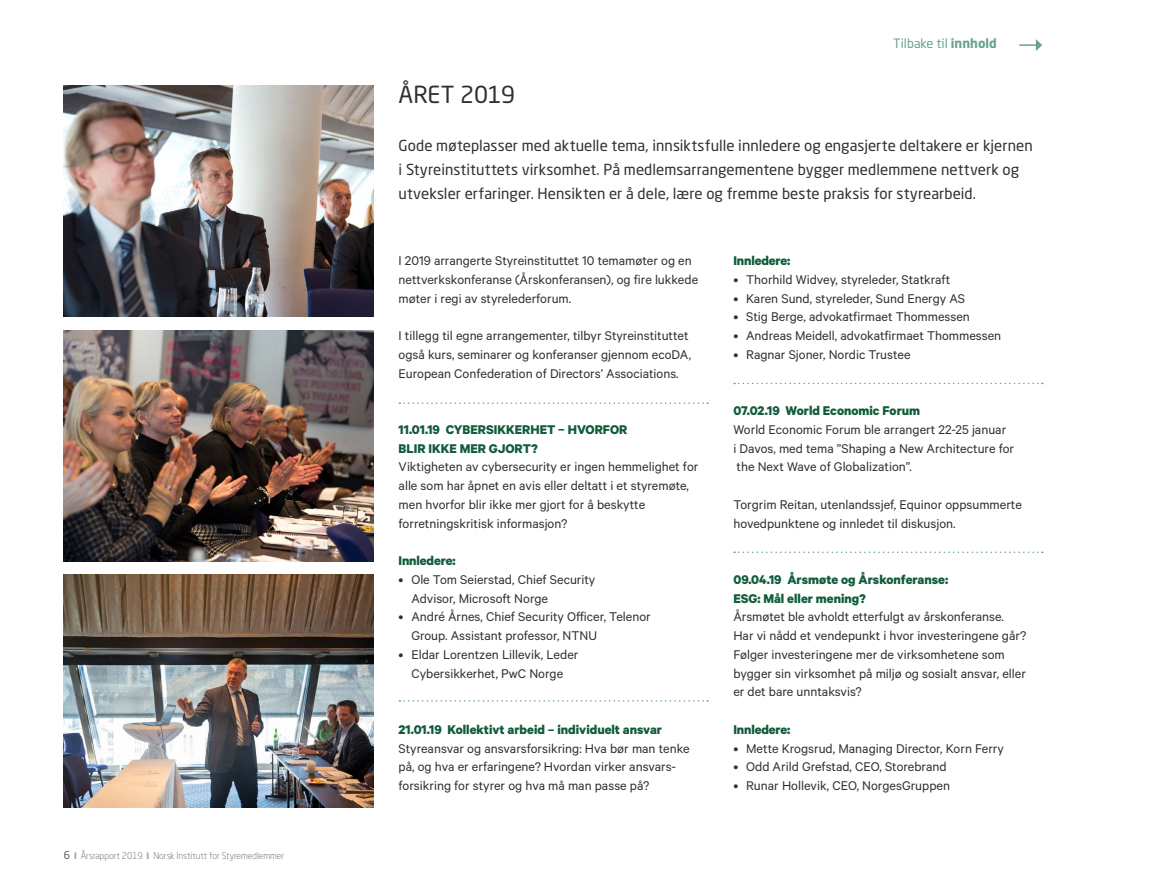
<style>
.page{position:relative;width:1149px;height:893px;background:#fff}
.page>*{position:absolute;margin:0;border:0;box-sizing:border-box;transform-origin:0 0}
.Heading_bruk{font:23.25px "Neo Sans Std";letter-spacing:-.015em;color:#312f30}
.Ingress_2014{font:15px/24px "Neo Sans Std";letter-spacing:.005em;color:#312f30}
.brødtekst_bruk{font:14.25px/18.8px "Calibre";color:#312f30}
.brødtekst_bruk-2{font:700 14.25px/18.8px "Calibre";color:#115c3b}
.brødtekst_bruk-3{font:12.75px "Neo Sans Std";color:#68a48a}
.t1{font:300 9px "Neo Sans Std";color:#57585a}
.s1{font-weight:400;font-size:10.5px}
.s2{font-weight:700;color:#85b39d}
.s3{font-weight:700}
</style>
<div class="page">
<svg style="left:399px;top:402px;width:308px;height:2px"></svg>
<svg style="left:399px;top:700px;width:308px;height:2px"></svg>
<svg style="left:734px;top:383px;width:308px;height:1px"></svg>
<svg style="left:734px;top:551px;width:308px;height:2px"></svg>
<img style="left:64px;top:85px;width:309px;height:231px">
<img style="left:64px;top:330px;width:309px;height:232px">
<img style="left:64px;top:574px;width:309px;height:234px">
<svg style="left:1019px;top:39px;width:22px;height:12px"></svg>
<p class="t1" style="left:64px;top:850px;width:222px"><span class="s1">6</span> <span class="s2">I</span> Årsrapport 2019 <span class="s2">I</span> Norsk Institutt for Styremedlemmer</p>
<p class="brødtekst_bruk-3" style="left:893px;top:36px;width:105px">Tilbake til <span class="s3">innhold</span></p>
<p class="Heading_bruk" style="left:398px;top:81px;width:118px">ÅRET 2019</p>
<p class="Ingress_2014" style="left:398px;top:134px;width:635px">Gode møteplasser med aktuelle tema, innsiktsfulle innledere og engasjerte deltakere er kjernen i Styreinstituttets virksomhet. På medlemsarrangementene bygger medlemmene nettverk og utveksler erfaringer. Hensikten er å dele, lære og fremme beste praksis for styrearbeid.</p>
<p class="brødtekst_bruk" style="left:398px;top:251px;width:301px">I 2019 arrangerte Styreinstituttet 10 temamøter og en nettverkskonferanse (Årskonferansen), og fire lukkede møter i regi av styrelederforum.</p>
<p class="brødtekst_bruk" style="left:398px;top:326px;width:294px">I tillegg til egne arrangementer, tilbyr Styreinstituttet også kurs, seminarer og konferanser gjennom ecoDA,<br>European Confederation of Directors’ Associations.</p>
<p class="brødtekst_bruk-2" style="left:398px;top:420px;width:230px">11.01.19 CYBERSIKKERHET – HVORFOR<br>BLIR IKKE MER GJORT?</p>
<p class="brødtekst_bruk" style="left:398px;top:457px;width:301px">Viktigheten av cybersecurity er ingen hemmelighet for alle som har åpnet en avis eller deltatt i et styremøte, men hvorfor blir ikke mer gjort for å beskytte forretningskritisk informasjon?</p>
<p class="brødtekst_bruk-2" style="left:398px;top:551px;width:58px">Innledere:</p>
<p class="brødtekst_bruk" style="left:411px;top:570px;width:185px;text-indent:-13px">• Ole Tom Seierstad, Chief Security<br>Advisor, Microsoft Norge</p>
<p class="brødtekst_bruk" style="left:411px;top:607px;width:241px;text-indent:-13px">• André Årnes, Chief Security Officer, Telenor<br>Group. Assistant professor, NTNU</p>
<p class="brødtekst_bruk" style="left:398px;top:645px;width:181px;text-align:center">• Eldar Lorentzen Lillevik, Leder<br>Cybersikkerhet, PwC Norge</p>
<p class="brødtekst_bruk-2" style="left:398px;top:720px;width:265px">21.01.19 Kollektivt arbeid – individuelt ansvar</p>
<p class="brødtekst_bruk" style="left:398px;top:738px;width:292px">Styreansvar og ansvarsforsikring: Hva bør man tenke på, og hva er erfaringene? Hvordan virker ansvars&shy;forsikring for styrer og hva må man passe på?</p>
<p class="brødtekst_bruk-2" style="left:733px;top:251px;width:58px">Innledere:</p>
<p class="brødtekst_bruk" style="left:733px;top:270px;width:218px">• Thorhild Widvey, styreleder, Statkraft</p>
<p class="brødtekst_bruk" style="left:733px;top:288px;width:233px">• Karen Sund, styreleder, Sund Energy AS</p>
<p class="brødtekst_bruk" style="left:733px;top:307px;width:238px">• Stig Berge, advokatfirmaet Thommessen</p>
<p class="brødtekst_bruk" style="left:733px;top:326px;width:269px">• Andreas Meidell, advokatfirmaet Thommessen</p>
<p class="brødtekst_bruk" style="left:733px;top:345px;width:179px">• Ragnar Sjoner, Nordic Trustee</p>
<p class="brødtekst_bruk-2" style="left:733px;top:401px;width:188px">07.02.19 World Economic Forum</p>
<p class="brødtekst_bruk" style="left:733px;top:420px;width:282px">World Economic Forum ble arrangert 22-25 januar<br>i Davos, med tema ”Shaping a New Architecture for the Next Wave of Globalization”.</p>
<p class="brødtekst_bruk" style="left:733px;top:495px;width:290px">Torgrim Reitan, utenlandssjef, Equinor oppsummerte hovedpunktene og innledet til diskusjon.</p>
<p class="brødtekst_bruk-2" style="left:733px;top:570px;width:216px">09.04.19 Årsmøte og Årskonferanse:<br>ESG: Mål eller mening?</p>
<p class="brødtekst_bruk" style="left:733px;top:607px;width:272px">Årsmøtet ble avholdt etterfulgt av årskonferanse.</p>
<p class="brødtekst_bruk" style="left:733px;top:626px;width:294px">Har vi nådd et vendepunkt i hvor investeringene går?<br>Følger investeringene mer de virksomhetene som bygger sin virksomhet på miljø og sosialt ansvar, eller er det bare unntaksvis?</p>
<p class="brødtekst_bruk-2" style="left:733px;top:720px;width:58px">Innledere:</p>
<p class="brødtekst_bruk" style="left:733px;top:738px;width:272px">• Mette Krogsrud, Managing Director, Korn Ferry</p>
<p class="brødtekst_bruk" style="left:733px;top:757px;width:215px">• Odd Arild Grefstad, CEO, Storebrand</p>
<p class="brødtekst_bruk" style="left:733px;top:776px;width:218px">• Runar Hollevik, CEO, NorgesGruppen</p>
</div>
